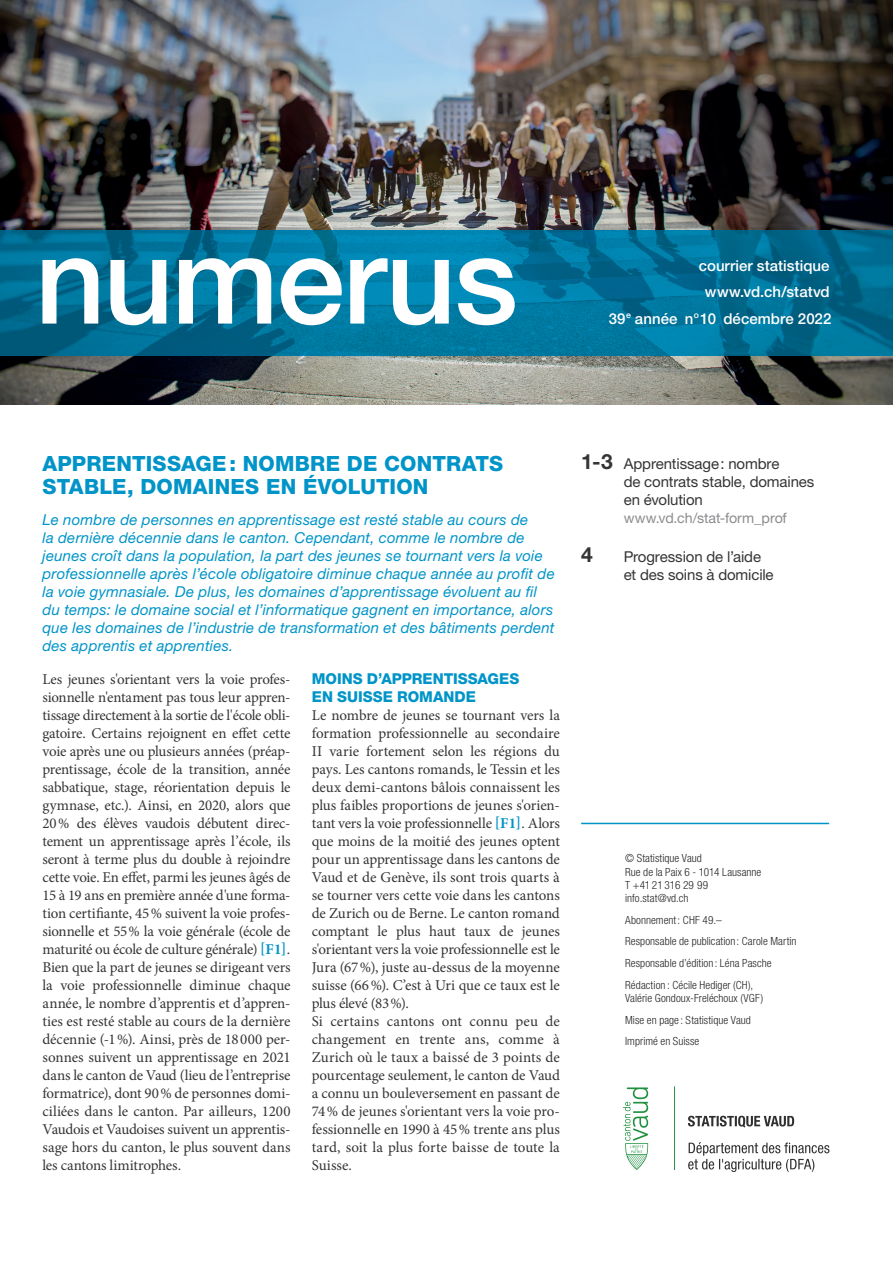
<style>
.page{position:relative;width:893px;height:1263px;background:#fff}
.page>*{position:absolute;margin:0;border:0;box-sizing:border-box;transform-origin:0 0}
.t1{font:500 123px "Helvetica Neue LT Pro";letter-spacing:-.015em;color:#fff}
.t2{font:800 21px/22.5px "Helvetica Neue LT Pro";letter-spacing:.01em;color:#0094c8}
.t3{font:700 21px "Helvetica Neue LT Pro";color:#363536}
.t4{font:15px/18px "Minion Pro";letter-spacing:-.01em;color:#363536;text-align:justify}
.t5{font:italic 15px/18px "Helvetica Neue LT Pro";letter-spacing:.015em;color:#0094c8}
.t6{font:15px/18px "Helvetica Neue LT Pro";letter-spacing:-.01em;color:#363536}
.t7{font:500 15px/26.5px "Helvetica Neue LT Pro";letter-spacing:.005em;color:#fff;text-align:right}
.t8{font:800 15px/18px "Helvetica Neue LT Pro";color:#0094c8}
.t9{font:14.25px "Helvetica Neue LT Pro";letter-spacing:-.005em;color:#8a8c8f}
.t10{font:300 condensed 11.25px/21.8px "Helvetica Neue LT Pro";letter-spacing:.005em;color:#282526}
.s1{font-weight:700;color:#0094c8}
.s2{font-weight:700;font-size:21px}
</style>
<div class="page">
<img style="left:0;top:0;width:893px;height:405px">
<svg style="left:0;top:230px;width:893px;height:126px;background:#007299"></svg>
<svg style="left:623px;top:1087px;width:25px;height:83px"></svg>
<svg style="left:674px;top:1086px;width:1px;height:84px"></svg>
<svg style="left:688px;top:1142px;width:141px;height:30px"></svg>
<svg style="left:688px;top:1116px;width:106px;height:11px"></svg>
<hr style="left:581px;top:823px;width:248px;height:1px;background:#0094c8">
<h1 class="t1" style="left:35px;top:206px;width:484px">numerus</h1>
<p class="t7" style="left:609px;top:252px;width:224px">courrier statistique www.vd.ch/statvd<br>39<sup>e</sup> année n<sup>o</sup> 10 décembre 2022</p>
<h2 class="t2" style="left:43px;top:453px;width:462px">APPRENTISSAGE: NOMBRE DE CONTRATS<br>STABLE, DOMAINES EN ÉVOLUTION</h2>
<p class="t5" style="left:43px;top:510px;width:514px">Le nombre de personnes en apprentissage est resté stable au cours de<br>la dernière décennie dans le canton. Cependant, comme le nombre de jeunes croît dans la population, la part des jeunes se tournant vers la voie professionnelle après l’école obligatoire diminue chaque année au profit de la voie gymnasiale. De plus, les domaines d’apprentissage évoluent au fil du temps: le domaine social et l’informatique gagnent en importance, alors que les domaines de l’industrie de transformation et des bâtiments perdent des apprentis et apprenties.</p>
<p class="t4" style="left:43px;top:670px;width:250px">Les jeunes s'orientant vers la voie profes&shy;sionnelle n'entament pas tous leur appren&shy;tissage directement à la sortie de l'école obli&shy;gatoire. Certains rejoignent en effet cette voie après une ou plusieurs années (préap&shy;prentissage, école de la transition, année sabbatique, stage, réorientation depuis le gymnase, etc.). Ainsi, en 2020, alors que 20% des élèves vaudois débutent direc&shy;tement un apprentissage après l’école, ils seront à terme plus du double à rejoindre cette voie. En effet, parmi les jeunes âgés de 15 à 19 ans en première année d'une forma&shy;tion certifiante, 45% suivent la voie profes&shy;sionnelle et 55% la voie générale (école de maturité ou école de culture générale) <span class="s1">[F1]</span>.<br>Bien que la part de jeunes se dirigeant vers la voie professionnelle diminue chaque année, le nombre d’apprentis et d’appren&shy;ties est resté stable au cours de la dernière décennie (-1%). Ainsi, près de 18000 per&shy;sonnes suivent un apprentissage en 2021 dans le canton de Vaud (lieu de l’entreprise formatrice), dont 90% de personnes domi&shy;ciliées dans le canton. Par ailleurs, 1200<br>Vaudois et Vaudoises suivent un apprentis&shy;sage hors du canton, le plus souvent dans les cantons limitrophes.</p>
<p class="t8" style="left:312px;top:669px;width:209px">MOINS D’APPRENTISSAGES<br>EN SUISSE ROMANDE</p>
<p class="t4" style="left:312px;top:706px;width:250px;text-align:left">Le nombre de jeunes se tournant vers la formation professionnelle au secondaire II varie fortement selon les régions du pays. Les cantons romands, le Tessin et les deux demi-cantons bâlois connaissent les plus faibles proportions de jeunes s'orien&shy;tant vers la voie professionnelle <span class="s1">[F1]</span>. Alors que moins de la moitié des jeunes optent pour un apprentissage dans les cantons de Vaud et de Genève, ils sont trois quarts à se tourner vers cette voie dans les cantons de Zurich ou de Berne. Le canton romand comptant le plus haut taux de jeunes s'orientant vers la voie professionnelle est le Jura (67%), juste au-dessus de la moyenne suisse (66%). C’est à Uri que ce taux est le plus élevé (83%).<br>Si certains cantons ont connu peu de changement en trente ans, comme à Zurich où le taux a baissé de 3 points de pourcentage seulement, le canton de Vaud a connu un bouleversement en passant de 74% de jeunes s'orientant vers la voie pro&shy;fessionnelle en 1990 à 45% trente ans plus tard, soit la plus forte baisse de toute la Suisse.</p>
<p class="t6" style="left:624px;top:455px;width:192px;text-indent:-43px"><span class="s2">1-3</span> Apprentissage: nombre<br>de contrats stable, domaines en évolution</p>
<p class="t9" style="left:624px;top:510px;width:165px">www.vd.ch/stat-form_prof</p>
<h2 class="t3" style="left:581px;top:542px;width:13px">4</h2>
<p class="t6" style="left:624px;top:548px;width:152px">Progression de l’aide et des soins à domicile</p>
<p class="t10" style="left:625px;top:852px;width:138px;line-height:13.2px">© Statistique Vaud<br>Rue de la Paix 6 - 1014 Lausanne<br>T +41 21 316 29 99 info.stat@vd.ch</p>
<p class="t10" style="left:625px;top:909px;width:173px">Abonnement: CHF 49.–<br>Responsable de publication: Carole Martin Responsable d’édition: Léna Pasche Rédaction : Cécile Hediger (CH),</p>
<p class="t10" style="left:625px;top:987px;width:140px">Valérie Gondoux-Freléchoux (VGF)<br>Mise en page: Statistique Vaud<br>Imprimé en Suisse</p>
</div>
